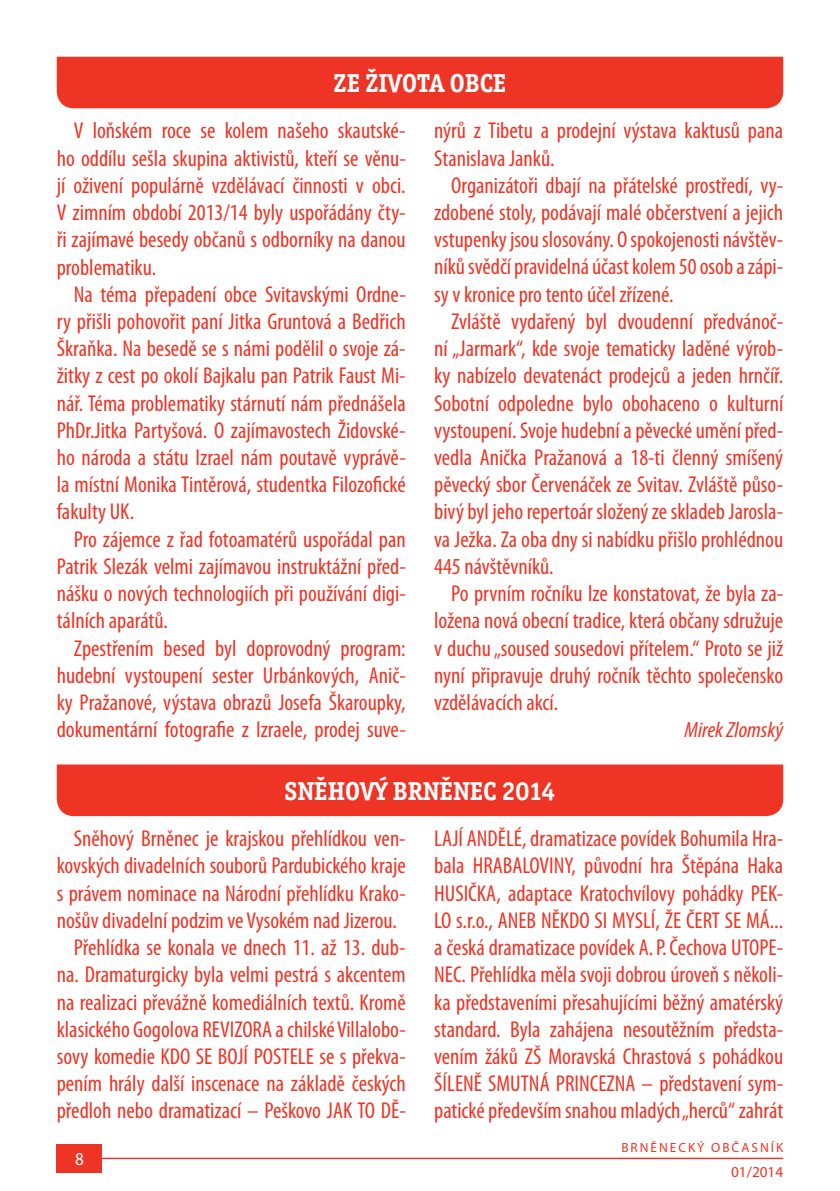
<style>
.page{position:relative;width:840px;height:1191px;background:#fff}
.page>*{position:absolute;margin:0;border:0;box-sizing:border-box;transform-origin:0 0}
.t1{font:700 26px "Officina Serif Itc TOT";color:#fff}
.t2{font:condensed 23px/27.2px "Myriad Pro";color:#ee3424;text-align:justify}
.t3{font:italic condensed 22px "Myriad Pro";color:#ee3424;scale:1.05 1}
.t4{font:18px "Myriad Pro";color:#fff;scale:.95 1}
.t5{font:15.2px "Myriad Pro";color:#ee3424}
.t6{font:13.4px "Myriad Pro";letter-spacing:.15em;color:#ee3424}
</style>
<div class="page">
<hr style="left:58px;top:1157px;width:724px;height:2px;background:#ee3424">
<div style="left:57px;top:1144px;width:45px;height:28px;background:#ee3424"></div>
<div style="left:57px;top:57px;width:725px;height:51px;background:#ee3424"></div>
<div style="left:57px;top:764px;width:725px;height:52px;background:#ee3424"></div>
<p class="t1" style="left:333px;top:68px;width:174px">ZE ŽIVOTA OBCE</p>
<p class="t2" style="left:57px;top:119px;width:350px;text-indent:17px">V loňském roce se kolem našeho skautské&shy;ho oddílu sešla skupina aktivistů, kteří se věnu&shy;jí oživení populárně vzdělávací činnosti v obci.<br>V zimním období 2013/14 byly uspořádány čty&shy;ři zajímavé besedy občanů s odborníky na danou problematiku.</p>
<p class="t2" style="left:57px;top:282px;width:350px;text-indent:17px">Na téma přepadení obce Svitavskými Ordne&shy;ry přišli pohovořit paní Jitka Gruntová a Bedřich Škraňka. Na besedě se s námi podělil o svoje zá&shy;žitky z cest po okolí Bajkalu pan Patrik Faust Mi&shy;nář. Téma problematiky stárnutí nám přednášela PhDr.Jitka Partyšová. O zajímavostech Židovské&shy;ho národa a státu Izrael nám poutavě vyprávě&shy;la místní Monika Tintěrová, studentka Filozofické fakulty UK.</p>
<p class="t2" style="left:57px;top:527px;width:350px;text-indent:17px">Pro zájemce z řad fotoamatérů uspořádal pan Patrik Slezák velmi zajímavou instruktážní před&shy;nášku o nových technologiích při používání digi&shy;tálních aparátů.</p>
<p class="t2" style="left:57px;top:636px;width:350px;text-indent:17px">Zpestřením besed byl doprovodný program: hudební vystoupení sester Urbánkových, Anič&shy;ky Pražanové, výstava obrazů Josefa Škaroupky, dokumentární fotografie z Izraele, prodej suve-</p>
<p class="t2" style="left:434px;top:119px;width:350px">nýrů z Tibetu a prodejní výstava kaktusů pana<br>Stanislava Janků.</p>
<p class="t2" style="left:434px;top:174px;width:350px;text-indent:17px">Organizátoři dbají na přátelské prostředí, vy&shy;zdobené stoly, podávají malé občerstvení a jejich vstupenky jsou slosovány. O spokojenosti návštěv&shy;níků svědčí pravidelná účast kolem 50 osob a zápi&shy;sy v kronice pro tento účel zřízené.</p>
<p class="t2" style="left:434px;top:310px;width:350px;text-indent:17px">Zvláště vydařený byl dvoudenní předvánoč&shy;ní „Jarmark“, kde svoje tematicky laděné výrob&shy;ky nabízelo devatenáct prodejců a jeden hrnčíř.<br>Sobotní odpoledne bylo obohaceno o kulturní vystoupení. Svoje hudební a pěvecké umění před&shy;vedla Anička Pražanová a 18-ti členný smíšený pěvecký sbor Červenáček ze Svitav. Zvláště půso&shy;bivý byl jeho repertoár složený ze skladeb Jarosla&shy;va Ježka. Za oba dny si nabídku přišlo prohlédnou 445 návštěvníků.</p>
<p class="t2" style="left:434px;top:582px;width:350px;text-indent:17px">Po prvním ročníku lze konstatovat, že byla za&shy;ložena nová obecní tradice, která občany sdružuje v duchu „soused sousedovi přítelem.“ Proto se již nyní připravuje druhý ročník těchto společensko vzdělávacích akcí.</p>
<p class="t3" style="left:684px;top:721px;width:95px">Mirek Zlomský</p>
<p class="t1" style="left:284px;top:775px;width:272px">SNĚHOVÝ BRNĚNEC 2014</p>
<p class="t2" style="left:74px;top:827px;width:333px">Sněhový Brněnec je krajskou přehlídkou ven-</p>
<p class="t2" style="left:57px;top:854px;width:350px">kovských divadelních souborů Pardubického kraje</p>
<p class="t2" style="left:57px;top:881px;width:350px">s právem nominace na Národní přehlídku Krako-</p>
<p class="t2" style="left:57px;top:908px;width:341px">nošův divadelní podzim ve Vysokém nad Jizerou.</p>
<p class="t2" style="left:74px;top:936px;width:333px">Přehlídka se konala ve dnech 11. až 13. dub-</p>
<p class="t2" style="left:57px;top:963px;width:350px">na. Dramaturgicky byla velmi pestrá s akcentem</p>
<p class="t2" style="left:57px;top:990px;width:350px">na realizaci převážně komediálních textů. Kromě</p>
<p class="t2" style="left:57px;top:1017px;width:350px">klasického Gogolova REVIZORA a chilské Villalobo-</p>
<p class="t2" style="left:57px;top:1044px;width:350px">sovy komedie KDO SE BOJÍ POSTELE se s překva-</p>
<p class="t2" style="left:57px;top:1072px;width:350px">pením hrály další inscenace na základě českých</p>
<p class="t2" style="left:57px;top:1099px;width:350px">předloh nebo dramatizací – Peškovo JAK TO DĚ-</p>
<p class="t4" style="left:75px;top:1148px;width:11px">8</p>
<p class="t2" style="left:434px;top:827px;width:350px">LAJÍ ANDĚLÉ, dramatizace povídek Bohumila Hra&shy;bala HRABALOVINY, původní hra Štěpána Haka HUSIČKA, adaptace Kratochvílovy pohádky PEK-LO s.r.o., ANEB NĚKDO SI MYSLÍ, ŽE ČERT SE MÁ... a česká dramatizace povídek A. P. Čechova UTOPE-NEC. Přehlídka měla svoji dobrou úroveň s několi&shy;ka představeními přesahujícími běžný amatérský standard. Byla zahájena nesoutěžním předsta&shy;vením žáků ZŠ Moravská Chrastová s pohádkou ŠÍLENĚ SMUTNÁ PRINCEZNA – představení sym&shy;patické především snahou mladých „herců“ zahrát</p>
<p class="t6" style="left:621px;top:1139px;width:163px">BRNĚNECKÝ OBČASNÍK</p>
<p class="t5" style="left:730px;top:1162px;width:53px">01/2014</p>
</div>
